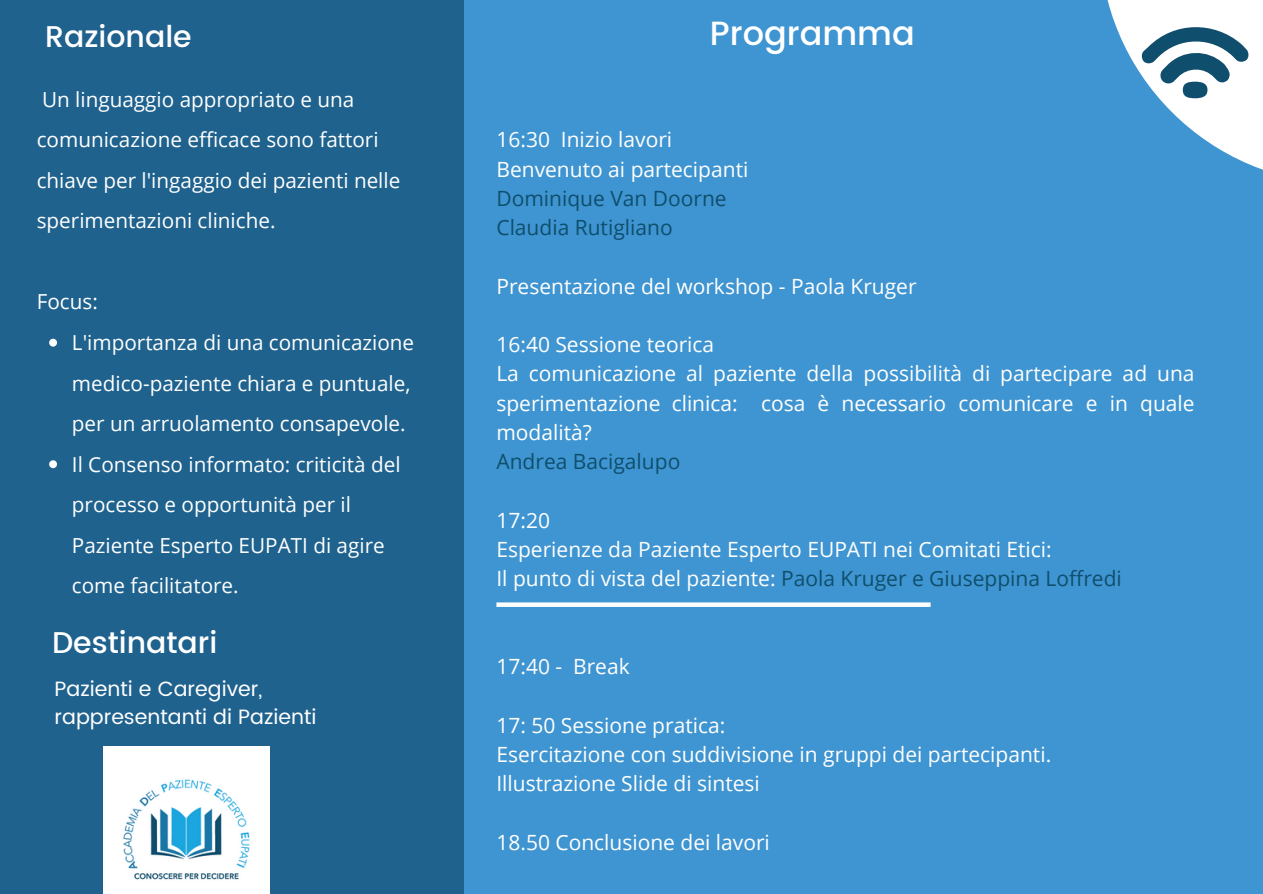
<style>
.page{position:relative;width:1263px;height:894px;background:#fff}
.page>*{position:absolute;margin:0;border:0;box-sizing:border-box;transform-origin:0 0}
.t1{font:500 33.6px "Poppins";color:#fff}
.t2{font:500 30px "Poppins";color:#fff}
.t3{font:21px/29.2px "Open Sans";color:#fff}
.t4{font:21px/29.2px "Open Sans";color:#0f4f6d}
.t5{font:20.7px/40.5px "Open Sans";color:#fff}
.t6{font:20.7px/28px "Poppins";color:#fff}
.s1{color:#0f4f6d}
</style>
<div class="page">
<div style="left:0;top:0;width:1263px;height:893px;background:#3f95d1"></div>
<div style="left:0;top:0;width:463px;height:893px;background:#1f628e"></div>
<svg style="left:1107px;top:0;width:156px;height:170px"></svg>
<img style="left:104px;top:746px;width:165px;height:147px">
<svg style="left:49px;top:338px;width:8px;height:8px"></svg>
<svg style="left:49px;top:460px;width:8px;height:8px"></svg>
<svg style="left:496px;top:602px;width:435px;height:4px;background:#e9f3f9"></svg>
<h2 class="t2" style="left:45px;top:19px;width:148px">Razionale</h2>
<p class="t5" style="left:37px;top:78px;width:365px">Un linguaggio appropriato e una comunicazione efficace sono fattori chiave per l'ingaggio dei pazienti nelle sperimentazioni cliniche.</p>
<p class="t5" style="left:37px;top:281px;width:63px">Focus:</p>
<p class="t5" style="left:72px;top:321px;width:344px">L'importanza di una comunicazione medico-paziente chiara e puntuale, per un arruolamento consapevole.<br>Il Consenso informato: criticità del processo e opportunità per il<br>Paziente Esperto EUPATI di agire come facilitatore.</p>
<h2 class="t2" style="left:52px;top:625px;width:167px">Destinatari</h2>
<p class="t6" style="left:55px;top:674px;width:263px">Pazienti e Caregiver, rappresentanti di Pazienti</p>
<h1 class="t1" style="left:710px;top:14px;width:206px">Programma</h1>
<p class="t3" style="left:496px;top:124px;width:253px">16:30 Inizio lavori<br>Benvenuto ai partecipanti</p>
<p class="t4" style="left:496px;top:183px;width:232px">Dominique Van Doorne<br>Claudia Rutigliano</p>
<p class="t3" style="left:496px;top:271px;width:422px">Presentazione del workshop - Paola Kruger</p>
<p class="t3" style="left:496px;top:329px;width:700px">16:40 Sessione teorica<br>La comunicazione al paziente della possibilità di partecipare ad una sperimentazione clinica: cosa è necessario comunicare e in quale modalità?</p>
<p class="t4" style="left:496px;top:446px;width:185px">Andrea Bacigalupo</p>
<p class="t3" style="left:496px;top:505px;width:627px">17:20<br>Esperienze da Paziente Esperto EUPATI nei Comitati Etici:<br>Il punto di vista del paziente: <span class="s1">Paola Kruger e Giuseppina Loffredi</span></p>
<p class="t3" style="left:496px;top:651px;width:135px">17:40 - Break</p>
<p class="t3" style="left:496px;top:709px;width:556px">17: 50 Sessione pratica:<br>Esercitazione con suddivisione in gruppi dei partecipanti.<br>Illustrazione Slide di sintesi</p>
<p class="t3" style="left:496px;top:826px;width:275px">18.50 Conclusione dei lavori</p>
</div>
